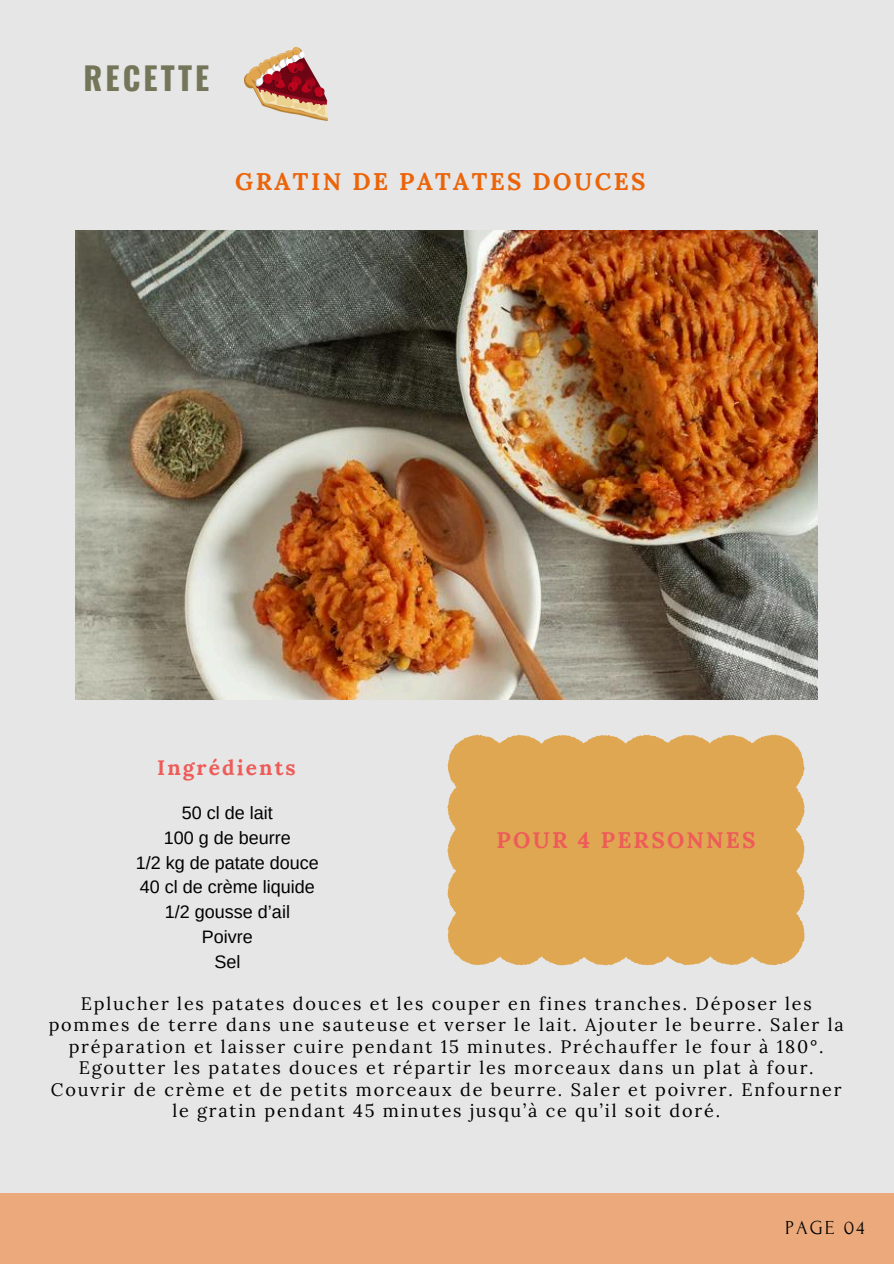
<style>
.page{position:relative;width:894px;height:1264px;background:#fff}
.page>*{position:absolute;margin:0;border:0;box-sizing:border-box;transform-origin:0 0}
.t1{font:700 31.5px "Oswald";letter-spacing:.1em;color:#747559}
.t2{font:700 24px "Lora";letter-spacing:.1em;color:#ec6408}
.t3{font:700 22.5px "Lora";letter-spacing:.1em;color:#ee5c59}
.t4{font:700 21px "Lora";letter-spacing:.1em;color:#ee5c59}
.t5{font:19.8px "Forum";letter-spacing:.1em;color:#000}
.t6{font:18px/21.3px "Lora";letter-spacing:.1em;color:#000;text-align:center}
.t7{font:18px "Arimo";color:#000}
</style>
<div class="page">
<div style="left:0;top:0;width:893px;height:1263px;background:#e6e6e6"></div>
<div style="left:0;top:1193px;width:893px;height:70px;background:#eca97c"></div>
<img style="left:244px;top:47px;width:83px;height:73px">
<img style="left:75px;top:230px;width:742px;height:469px">
<div style="left:447px;top:734px;width:357px;height:231px;background:#dfa752"></div>
<p class="t1" style="left:83px;top:53px;width:127px">RECETTE</p>
<h4 class="t2" style="left:235px;top:166px;width:411px">GRATIN DE PATATES DOUCES</h4>
<p class="t4" style="left:157px;top:754px;width:140px">Ingrédients</p>
<p class="t7" style="left:182px;top:802px;width:92px">50 cl de lait</p>
<p class="t7" style="left:164px;top:827px;width:129px">100 g de beurre</p>
<p class="t7" style="left:136px;top:852px;width:185px">1/2 kg de patate douce</p>
<p class="t7" style="left:140px;top:877px;width:176px">40 cl de crème liquide</p>
<p class="t7" style="left:165px;top:901px;width:127px">1/2 gousse d’ail</p>
<p class="t7" style="left:202px;top:926px;width:52px">Poivre</p>
<p class="t7" style="left:214px;top:951px;width:27px">Sel</p>
<h2 class="t3" style="left:496px;top:824px;width:260px">POUR 4 PERSONNES</h2>
<p class="t6" style="left:49px;top:992px;width:796px">Eplucher les patates douces et les couper en fines tranches. Déposer les pommes de terre dans une sauteuse et verser le lait. Ajouter le beurre. Saler la préparation et laisser cuire pendant 15 minutes. Préchauffer le four à 180°.<br>Egoutter les patates douces et répartir les morceaux dans un plat à four.<br>Couvrir de crème et de petits morceaux de beurre. Saler et poivrer. Enfourner le gratin pendant 45 minutes jusqu’à ce qu’il soit doré.</p>
<h2 class="t5" style="left:785px;top:1216px;width:81px">PAGE 04</h2>
</div>
